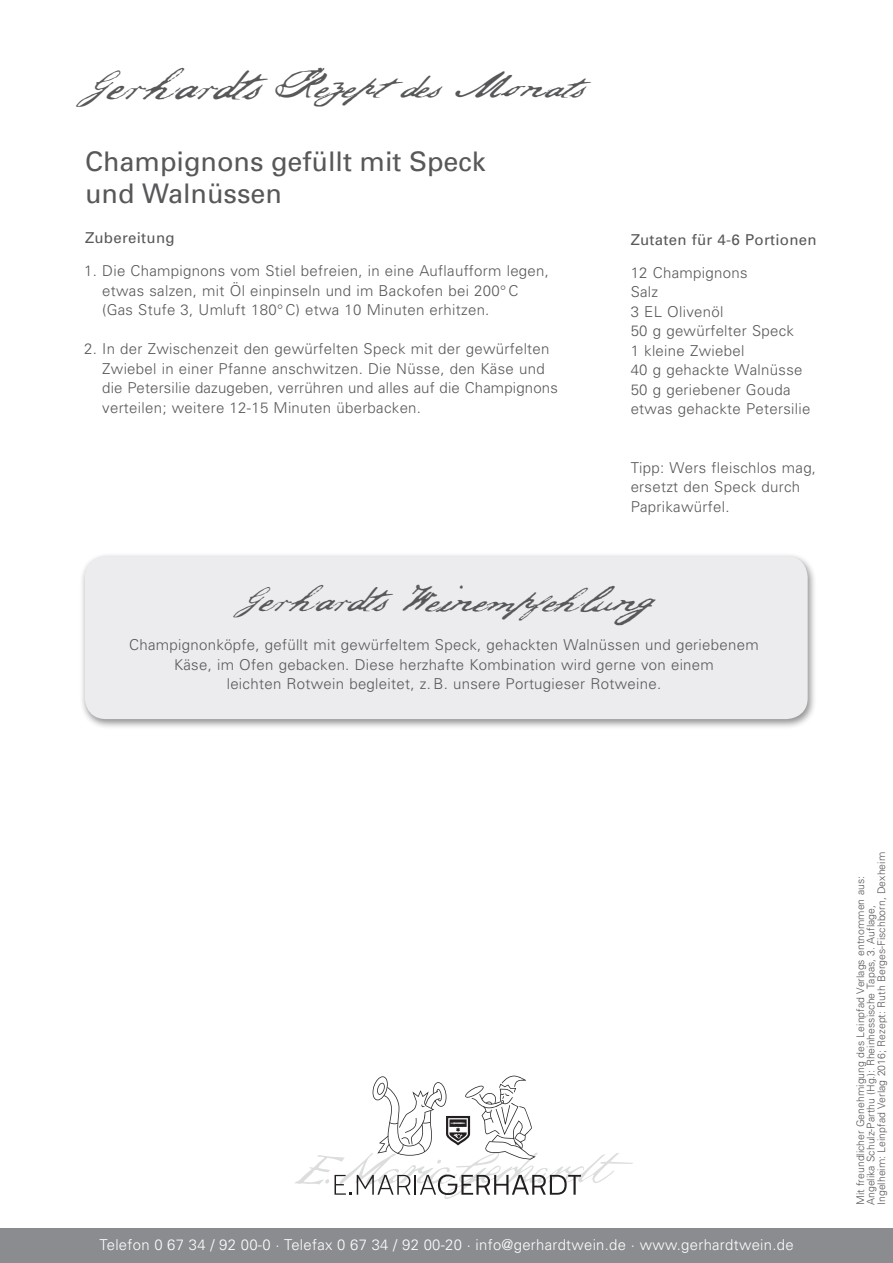
<style>
.page{position:relative;width:893px;height:1263px;background:#fff}
.page>*{position:absolute;margin:0;border:0;box-sizing:border-box;transform-origin:0 0}
.t1{font:30px "Jefferson";color:#57585a}
.t2{font:27px/32.4px "Univers";color:#57585a}
.t3{font:300 15px/19.5px "Univers";letter-spacing:.02em;color:#57585a}
.t4{font:300 15px "Univers";letter-spacing:.02em;color:#fff}
.t5{font:15px "Univers";letter-spacing:.02em;color:#57585a}
.t6{font:300 10.5px/10.5px "Univers";color:#57585a}
.s1{font-size:39.6px}
.s2{font-size:33px}
</style>
<div class="page">
<div style="left:79px;top:552px;width:737px;height:178px;background:#231f20;opacity:.5"></div>
<div style="left:85px;top:556px;width:723px;height:163px;background:#ececee;border-radius:21px"></div>
<svg style="left:295px;top:1075px;width:338px;height:124px"></svg>
<div style="left:0;top:1229px;width:893px;height:34px;background:#8a8c8f"></div>
<h1 class="t1" style="left:85px;top:64px;width:509px"><span class="s1">Gerhardts</span> Rezeptdes Monats</h1>
<h2 class="t2" style="left:85px;top:145px;width:402px">Champignons gefüllt mit Speck und Walnüssen</h2>
<p class="t5" style="left:85px;top:229px;width:91px">Zubereitung</p>
<p class="t3" style="left:102px;top:261px;width:448px;text-indent:-18px">1. Die Champignons vom Stiel befreien, in eine Auflaufform legen, etwas salzen, mit Öl einpinseln und im Backofen bei 200°C (Gas Stufe 3, Umluft 180°C) etwa 10 Minuten erhitzen.</p>
<p class="t3" style="left:102px;top:339px;width:457px;text-indent:-18px">2. In der Zwischenzeit den gewürfelten Speck mit der gewürfelten Zwiebel in einer Pfanne anschwitzen. Die Nüsse, den Käse und die Petersilie dazugeben, verrühren und alles auf die Champignons verteilen; weitere 12-15 Minuten überbacken.</p>
<p class="t5" style="left:631px;top:231px;width:187px">Zutaten für 4-6 Portionen</p>
<p class="t3" style="left:631px;top:263px;width:181px">12 Champignons<br>Salz<br>3 EL Olivenöl<br>50 g gewürfelter Speck<br>1 kleine Zwiebel<br>40 g gehackte Walnüsse<br>50 g geriebener Gouda etwas gehackte Petersilie</p>
<p class="t3" style="left:631px;top:458px;width:187px">Tipp: Wers fleischlos mag, ersetzt den Speck durch<br>Paprikawürfel.</p>
<h1 class="t1" style="left:241px;top:578px;width:440px"><span class="s2">Gerhardts</span> Weinempfehlung</h1>
<p class="t3" style="left:129px;top:635px;width:631px;text-align:center">Champignonköpfe, gefüllt mit gewürfeltem Speck, gehackten Walnüssen und geriebenem<br>Käse, im Ofen gebacken. Diese herzhafte Kombination wird gerne von einem<br>leichten Rotwein begleitet, z.B. unsere Portugieser Rotweine.</p>
<p class="t4" style="left:100px;top:1235px;width:695px">Telefon 0 67 34 / 92 00-0 · Telefax 0 67 34 / 92 00-20 · info@gerhardtwein.de · www.gerhardtwein.de</p>
<p class="t6" style="left:855px;top:1205px;width:355px;rotate:-90deg">Mit freundlicher Genehmigung des Leinpfad Verlags entnommen aus:<br>Angelika Schulz-Parthu (Hg.): Rheinhessische Tapas, 3. Auflage,<br>Ingelheim: Leinpfad Verlag 2016; Rezept: Ruth Berges-Fischborn, Dexheim</p>
</div>
